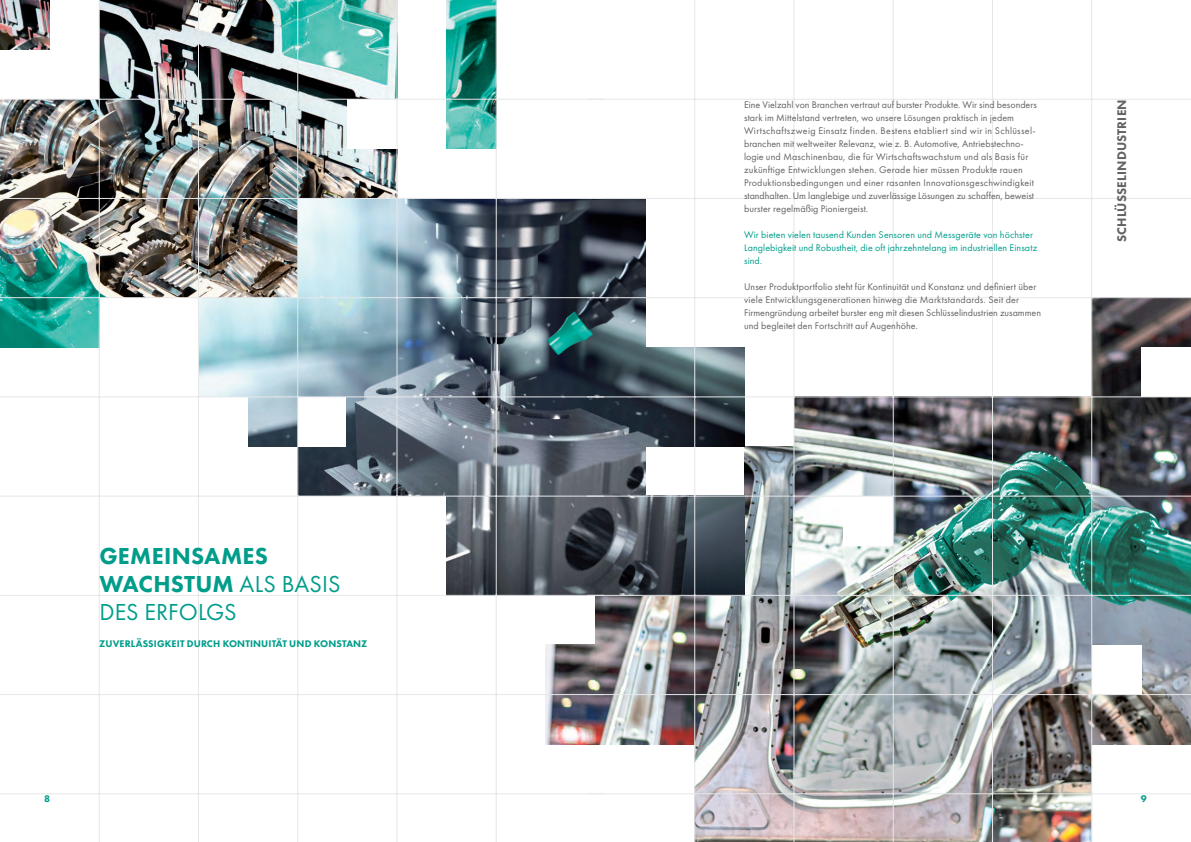
<style>
.page{position:relative;width:1191px;height:842px;background:#fff}
.page>*{position:absolute;margin:0;border:0;box-sizing:border-box;transform-origin:0 0}
.t1{font:800 24px/28px "Futura PT";letter-spacing:.01em;color:#009d8b}
.t2{font:800 13px "Futura PT";letter-spacing:.01em;color:#636366}
.Copy{font:10px/13px "Futura PT";letter-spacing:.01em;color:#636366}
.CopyGrün{font:10px/13px "Futura PT";letter-spacing:.01em;color:#009d8b}
.SubheadlineGrün{font:800 10px "Futura PT";letter-spacing:.01em;color:#009d8b}
.s1{font-weight:400}
</style>
<div class="page">
<img style="left:546px;top:645px;width:49px;height:99px">
<img style="left:1092px;top:298px;width:99px;height:248px">
<img style="left:595px;top:546px;width:596px;height:198px">
<img style="left:744px;top:446px;width:50px;height:141px">
<img style="left:795px;top:398px;width:304px;height:197px">
<img style="left:948px;top:670px;width:143px;height:172px">
<img style="left:695px;top:670px;width:253px;height:172px">
<img style="left:100px;top:0;width:297px;height:198px">
<img style="left:0;top:0;width:50px;height:50px">
<img style="left:645px;top:347px;width:99px;height:99px">
<img style="left:447px;top:497px;width:297px;height:98px">
<img style="left:199px;top:298px;width:147px;height:99px">
<img style="left:298px;top:447px;width:48px;height:49px">
<img style="left:0;top:100px;width:94px;height:98px">
<img style="left:94px;top:100px;width:203px;height:197px">
<img style="left:0;top:199px;width:99px;height:148px">
<img style="left:446px;top:0;width:50px;height:149px">
<div style="left:1091px;top:645px;width:50px;height:49px;background:#fff"></div>
<div style="left:347px;top:99px;width:62px;height:50px;background:#fff"></div>
<div style="left:843px;top:496px;width:50px;height:50px;background:#fff"></div>
<div style="left:1141px;top:347px;width:50px;height:50px;background:#fff"></div>
<img style="left:248px;top:398px;width:49px;height:48px">
<img style="left:346px;top:199px;width:299px;height:297px">
<hr style="left:0;top:99px;width:604px;height:1px;background:#e6e7e9">
<hr style="left:587px;top:99px;width:604px;height:1px;background:#e6e7e9">
<hr style="left:0;top:595px;width:604px;height:1px;background:#e6e7e9">
<hr style="left:587px;top:595px;width:604px;height:1px;background:#e6e7e9">
<hr style="left:0;top:694px;width:604px;height:1px;background:#e6e7e9">
<hr style="left:587px;top:694px;width:604px;height:1px;background:#e6e7e9">
<hr style="left:0;top:794px;width:604px;height:1px;background:#e6e7e9">
<hr style="left:587px;top:794px;width:604px;height:1px;background:#e6e7e9">
<hr style="left:0;top:496px;width:604px;height:1px;background:#e6e7e9">
<hr style="left:587px;top:496px;width:604px;height:1px;background:#e6e7e9">
<hr style="left:0;top:397px;width:604px;height:1px;background:#e6e7e9">
<hr style="left:587px;top:397px;width:604px;height:1px;background:#e6e7e9">
<hr style="left:0;top:297px;width:604px;height:1px;background:#e6e7e9">
<hr style="left:587px;top:297px;width:604px;height:1px;background:#e6e7e9">
<hr style="left:0;top:198px;width:604px;height:1px;background:#e6e7e9">
<hr style="left:587px;top:198px;width:604px;height:1px;background:#e6e7e9">
<hr style="left:99px;top:0;width:1px;height:842px;background:#e6e7e9">
<hr style="left:694px;top:0;width:1px;height:842px;background:#e6e7e9">
<hr style="left:198px;top:0;width:1px;height:842px;background:#e6e7e9">
<hr style="left:794px;top:0;width:1px;height:842px;background:#e6e7e9">
<hr style="left:297px;top:0;width:1px;height:842px;background:#e6e7e9">
<hr style="left:893px;top:0;width:1px;height:842px;background:#e6e7e9">
<hr style="left:397px;top:0;width:1px;height:842px;background:#e6e7e9">
<hr style="left:992px;top:0;width:1px;height:842px;background:#e6e7e9">
<hr style="left:496px;top:0;width:1px;height:842px;background:#e6e7e9">
<hr style="left:1091px;top:0;width:1px;height:842px;background:#e6e7e9">
<p class="t1" style="left:99px;top:542px;width:243px">GEMEINSAMES<br>WACHSTUM <span class="s1">ALS BASIS<br>DES ERFOLGS</span></p>
<p class="SubheadlineGrün" style="left:99px;top:637px;width:270px">ZUVERLÄSSIGKEIT DURCH KONTINUITÄT UND KONSTANZ</p>
<p class="Copy" style="left:744px;top:98px;width:294px">Eine Vielzahl von Branchen vertraut auf burster Produkte. Wir sind besonders stark im Mittelstand vertreten, wo unsere Lösungen praktisch in jedem Wirtschaftszweig Einsatz finden. Bestens etabliert sind wir in Schlüssel&shy;branchen mit weltweiter Relevanz, wie z. B. Automotive, Antriebstechno&shy;logie und Maschinenbau, die für Wirtschaftswachstum und als Basis für zukünftige Entwicklungen stehen. Gerade hier müssen Produkte rauen Produktionsbedingungen und einer rasanten Innovationsgeschwindigkeit standhalten. Um langlebige und zuverlässige Lösungen zu schaffen, beweist burster regelmäßig Pioniergeist.</p>
<p class="CopyGrün" style="left:744px;top:228px;width:295px">Wir bieten vielen tausend Kunden Sensoren und Messgeräte von höchster<br>Langlebigkeit und Robustheit, die oft jahrzehntelang im industriellen Einsatz sind.</p>
<p class="Copy" style="left:744px;top:280px;width:298px">Unser Produktportfolio steht für Kontinuität und Konstanz und definiert über viele Entwicklungsgenerationen hinweg die Marktstandards. Seit der Firmengründung arbeitet burster eng mit diesen Schlüsselindustrien zusammen und begleitet den Fortschritt auf Augenhöhe.</p>
<p class="t2" style="left:1113px;top:242px;width:145px;rotate:-90deg">SCHLÜSSELINDUSTRIEN</p>
<p class="SubheadlineGrün" style="left:44px;top:792px;width:7px">8</p>
<p class="SubheadlineGrün" style="left:1140px;top:792px;width:7px">9</p>
</div>
